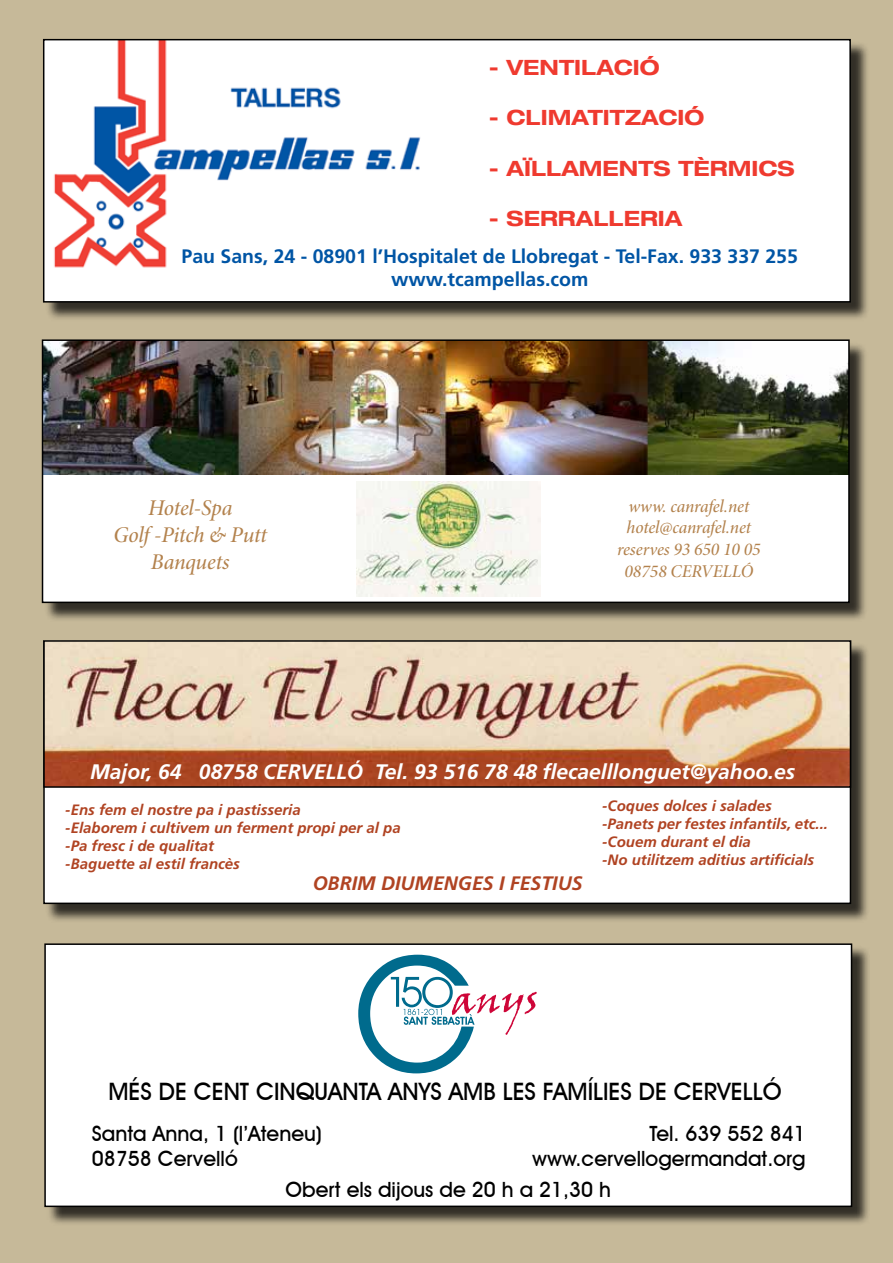
<style>
.page{position:relative;width:893px;height:1263px;background:#c6b999}
.page>*{position:absolute;margin:0;border:0;box-sizing:border-box;transform-origin:0 0}
.t1{font:500 24px "Avant Garde IT Cby BT";color:#000}
.t2{font:22.5px/27px "Minion Pro Medium It Subh";letter-spacing:-.01em;color:#b3824d;text-align:center}
.t3{font:500 21px/25.2px "Avant Garde IT Cby BT";color:#000}
.t4{font:italic 700 21px "Frutiger LT Std";color:#fff}
.t5{font:700 expanded 21px "Helvetica 73";color:#ef3a2f}
.t6{font:700 19.5px/23.4px "Frutiger LT Std";color:#0055a5;text-align:center}
.t7{font:italic 700 19.5px "Frutiger LT Std";color:#b04322}
.t8{font:18px/21.6px "Minion Pro Medium It Subh";letter-spacing:-.005em;color:#b3824d;text-align:center}
.t9{font:italic 700 15px/18px "Frutiger LT Std";color:#b04322}
</style>
<div class="page">
<div style="left:47px;top:946px;width:824px;height:280px;background:#000;opacity:.75"></div>
<div style="left:45px;top:944px;width:806px;height:262px;background:#fff"></div>
<div style="left:44px;top:943px;width:808px;height:264px;border:2px solid #000"></div>
<div style="left:46px;top:643px;width:824px;height:280px;background:#000;opacity:.75"></div>
<div style="left:44px;top:641px;width:806px;height:262px;background:#fff"></div>
<div style="left:45px;top:41px;width:824px;height:280px;background:#000;opacity:.75"></div>
<div style="left:44px;top:40px;width:806px;height:262px;background:#fff"></div>
<img style="left:54px;top:42px;width:367px;height:226px">
<div style="left:43px;top:39px;width:808px;height:264px;border:2px solid #000"></div>
<img style="left:46px;top:643px;width:802px;height:142px">
<div style="left:43px;top:640px;width:808px;height:148px;border:2px solid #000"></div>
<div style="left:44px;top:342px;width:824px;height:280px;background:#000;opacity:.75"></div>
<div style="left:43px;top:340px;width:806px;height:262px;background:#fff"></div>
<img style="left:45px;top:342px;width:802px;height:132px">
<div style="left:42px;top:339px;width:808px;height:264px;border:2px solid #000"></div>
<img style="left:356px;top:482px;width:184px;height:114px">
<svg style="left:358px;top:955px;width:179px;height:118px"></svg>
<h3 class="t5" style="left:489px;top:54px;width:172px">- VENTILACIÓ</h3>
<h3 class="t5" style="left:489px;top:104px;width:217px">- CLIMATITZACIÓ</h3>
<h3 class="t5" style="left:489px;top:155px;width:307px">- AÏLLAMENTS TÈRMICS</h3>
<h3 class="t5" style="left:489px;top:205px;width:195px">- SERRALLERIA</h3>
<h3 class="t6" style="left:182px;top:244px;width:618px">Pau Sans, 24 - 08901 l’Hospitalet de Llobregat - Tel-Fax. 933 337 255 www.tcampellas.com</h3>
<h2 class="t2" style="left:113px;top:495px;width:155px">Hotel-Spa<br>Golf -Pitch &amp; Putt<br>Banquets</h2>
<p class="t8" style="left:617px;top:496px;width:145px">www. canrafel.net hotel@canrafel.net reserves 93 650 10 05<br>08758 CERVELLÓ</p>
<h3 class="t4" style="left:90px;top:759px;width:707px">Major, 64 08758 CERVELLÓ Tel. 93 516 78 48 flecaelllonguet@yahoo.es</h3>
<p class="t9" style="left:65px;top:801px;width:337px">-Ens fem el nostre pa i pastisseria<br>-Elaborem i cultivem un ferment propi per al pa -Pa fresc i de qualitat<br>-Baguette al estil francès</p>
<p class="t9" style="left:602px;top:796px;width:228px">-Coques dolces i salades<br>-Panets per festes infantils, etc... -Couem durant el dia<br>-No utilitzem aditius artificials</p>
<h3 class="t7" style="left:313px;top:871px;width:271px">OBRIM DIUMENGES I FESTIUS</h3>
<h1 class="t1" style="left:108px;top:1077px;width:675px">MÉS DE CENT CINQUANTA ANYS AMB LES FAMÍLIES DE CERVELLÓ</h1>
<h3 class="t3" style="left:92px;top:1120px;width:231px">Santa Anna, 1 (l’Ateneu)<br>08758 Cervelló</h3>
<h3 class="t3" style="left:532px;top:1120px;width:275px;text-align:right">Tel. 639 552 841 www.cervellogermandat.org</h3>
<h3 class="t3" style="left:286px;top:1176px;width:327px">Obert els dijous de 20 h a 21,30 h</h3>
</div>
